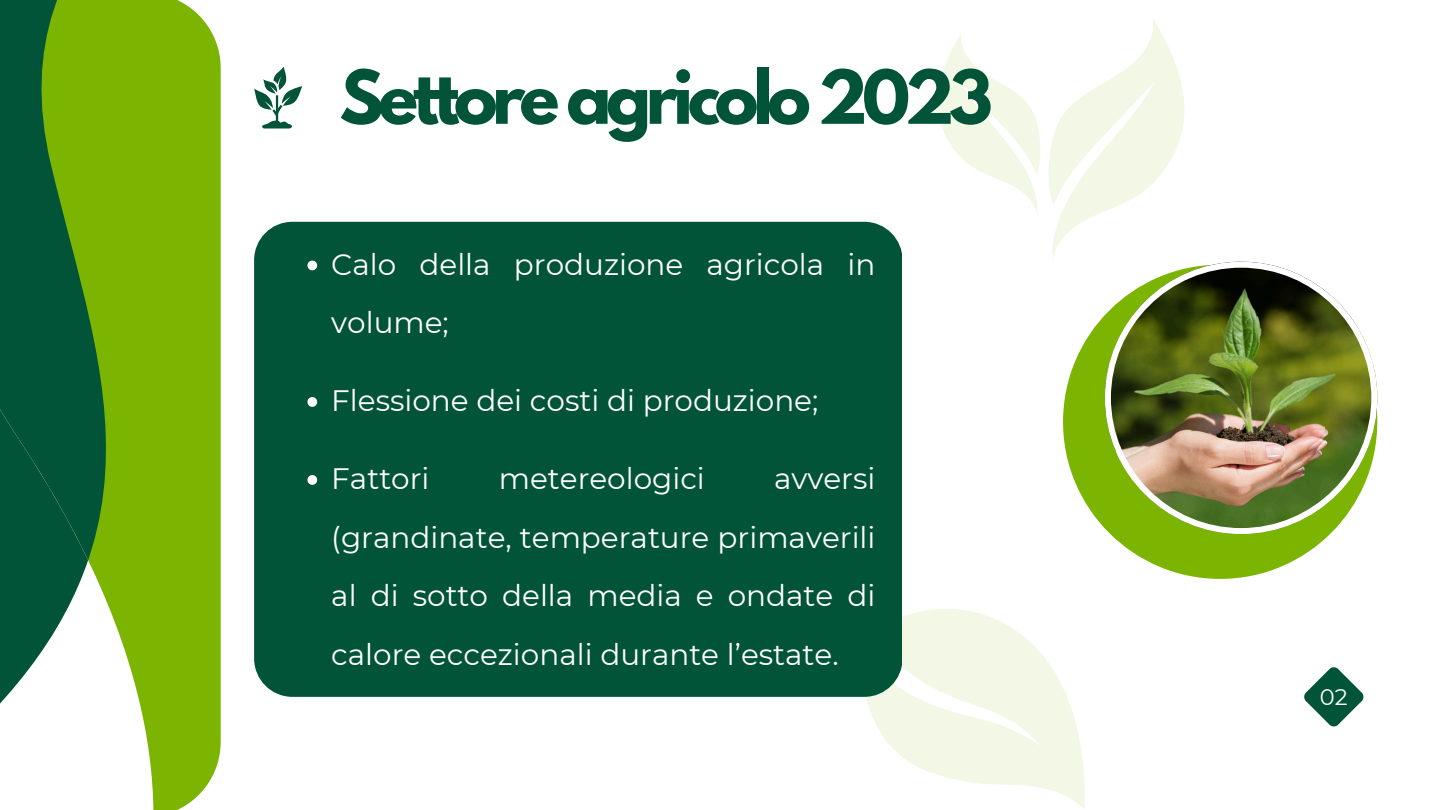
<style>
.page{position:relative;width:1440px;height:810px;background:#fff}
.page>*{position:absolute;margin:0;border:0;box-sizing:border-box;transform-origin:0 0}
.t1{font:700 65.8px "League Spartan";letter-spacing:-.08em;color:#015438}
.t2{font:29.5px/58.5px "Montserrat";color:#fff}
.t3{font:22.6px "Montserrat";color:#fff}
</style>
<div class="page">
<svg style="left:866px;top:609px;width:219px;height:200px"></svg>
<svg style="left:1048px;top:19px;width:136px;height:240px"></svg>
<svg style="left:937px;top:34px;width:103px;height:181px"></svg>
<svg style="left:1063px;top:315px;width:267px;height:264px;fill:#7bb401"></svg>
<img style="left:1105px;top:262px;width:272px;height:272px">
<div style="left:254px;top:222px;width:648px;height:475px;background:#015438;border-radius:38px"></div>
<div style="left:0;top:0;width:221px;height:810px;background:#7bb401"></div>
<svg style="left:0;top:618px;width:154px;height:192px;fill:#fff"></svg>
<svg style="left:0;top:0;width:113px;height:784px;fill:#015438"></svg>
<svg style="left:307px;top:261px;width:10px;height:9px"></svg>
<svg style="left:307px;top:397px;width:10px;height:10px"></svg>
<svg style="left:307px;top:475px;width:10px;height:10px"></svg>
<svg style="left:1304px;top:667px;width:60px;height:60px"></svg>
<svg style="left:254px;top:67px;width:48px;height:62px"></svg>
<p class="t1" style="left:339px;top:65px;width:655px">Settore agricolo 2023</p>
<p class="t2" style="left:331px;top:235px;width:546px">Calo della produzione agricola in volume;</p>
<p class="t2" style="left:331px;top:372px;width:489px">Flessione dei costi di produzione;</p>
<h1 class="t2" style="left:331px;top:450px;width:546px;text-align:justify;text-indent:443px">avversi (grandinate, temperature primaverili al di sotto della media e ondate di calore eccezionali durante l’estate.</h1>
<h1 class="t2" style="left:331px;top:450px;width:100px">Fattori</h1>
<h1 class="t2" style="left:499px;top:450px;width:208px">metereologici</h1>
<p class="t3" style="left:1320px;top:683px;width:29px">02</p>
</div>
